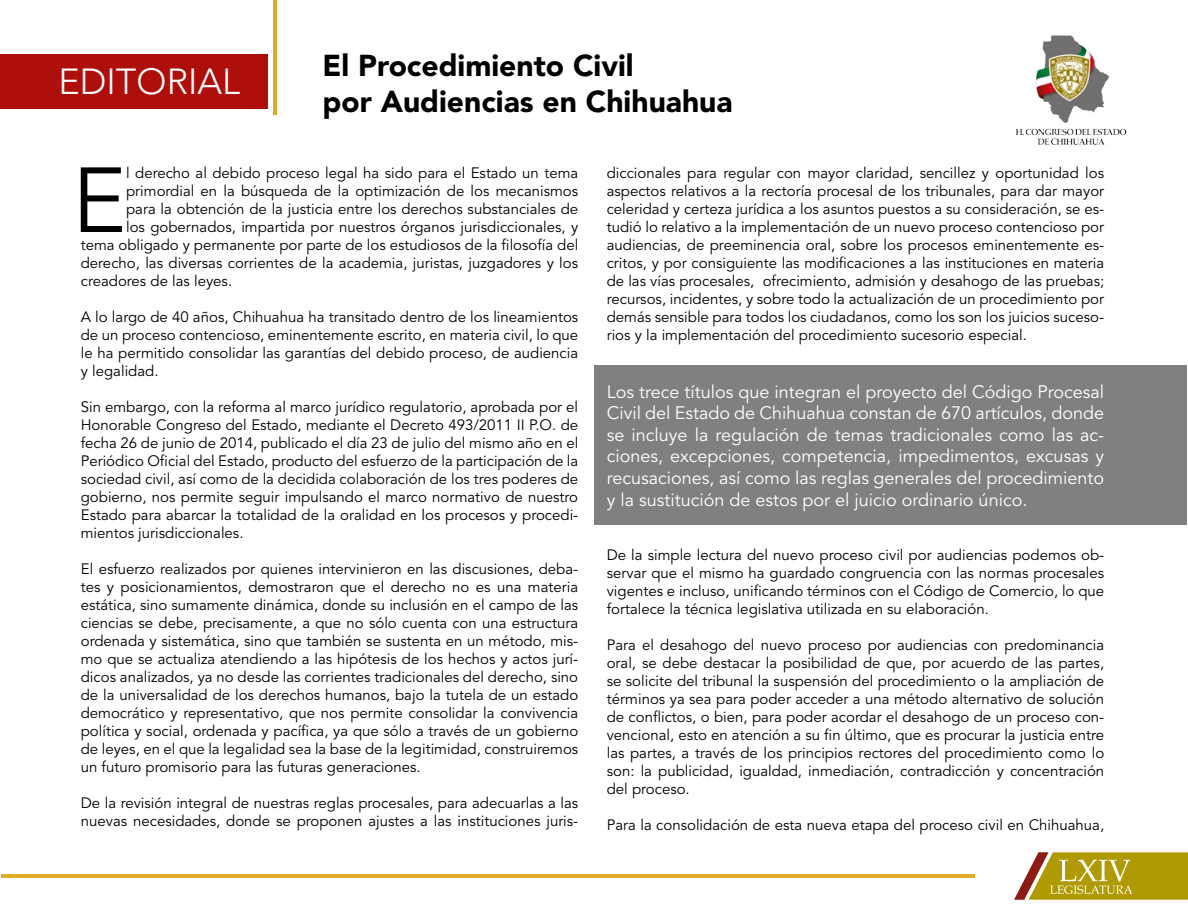
<style>
.page{position:relative;width:1188px;height:918px;background:#fff}
.page>*{position:absolute;margin:0;border:0;box-sizing:border-box;transform-origin:0 0}
.t1{font:91.2px "Avenir LT Std";color:#000}
.t2{font:300 36px "Avenir LT Std";color:#fff}
.t3{font:900 30px/36px "Avenir LT Std";color:#000}
.t4{font:18px/21.6px "Avenir LT Std";color:#fff;text-align:justify}
.t5{font:15px/18px "Avenir LT Std";color:#000;text-align:justify}
</style>
<div class="page">
<div style="left:595px;top:365px;width:592px;height:160px;background:#808080"></div>
<div style="left:0;top:54px;width:268px;height:54px;background:#ae0f0a"></div>
<hr style="left:273px;top:0;width:3px;height:115px;background:#e2ab25">
<img style="left:1016px;top:35px;width:111px;height:110px">
<svg style="left:1014px;top:852px;width:174px;height:48px;background:#bba431"></svg>
<hr style="left:1px;top:874px;width:974px;height:3px;background:#e2ab25">
<h2 class="t2" style="left:59px;top:60px;width:183px">EDITORIAL</h2>
<h3 class="t3" style="left:323px;top:48px;width:412px">El Procedimiento Civil<br>por Audiencias en Chihuahua</h3>
<h1 class="t1" style="left:72px;top:148px;width:56px">E</h1>
<p class="t5" style="left:126px;top:164px;width:454px">l derecho al debido proceso legal ha sido para el Estado un tema</p>
<p class="t5" style="left:126px;top:182px;width:454px">primordial en la búsqueda de la optimización de los mecanismos</p>
<p class="t5" style="left:126px;top:200px;width:454px">para la obtención de la justicia entre los derechos substanciales de</p>
<p class="t5" style="left:126px;top:218px;width:454px">los gobernados, impartida por nuestros órganos jurisdiccionales, y</p>
<p class="t5" style="left:81px;top:236px;width:499px">tema obligado y permanente por parte de los estudiosos de la filosofía del</p>
<p class="t5" style="left:81px;top:254px;width:499px">derecho, las diversas corrientes de la academia, juristas, juzgadores y los</p>
<p class="t5" style="left:81px;top:272px;width:153px">creadores de las leyes.</p>
<p class="t5" style="left:81px;top:308px;width:499px">A lo largo de 40 años, Chihuahua ha transitado dentro de los lineamientos de un proceso contencioso, eminentemente escrito, en materia civil, lo que le ha permitido consolidar las garantías del debido proceso, de audiencia y legalidad.</p>
<p class="t5" style="left:81px;top:398px;width:499px">Sin embargo, con la reforma al marco jurídico regulatorio, aprobada por el Honorable Congreso del Estado, mediante el Decreto 493/2011 II P.O. de fecha 26 de junio de 2014, publicado el día 23 de julio del mismo año en el Periódico Oficial del Estado, producto del esfuerzo de la participación de la sociedad civil, así como de la decidida colaboración de los tres poderes de gobierno, nos permite seguir impulsando el marco normativo de nuestro Estado para abarcar la totalidad de la oralidad en los procesos y procedi&shy;mientos jurisdiccionales.</p>
<p class="t5" style="left:81px;top:560px;width:499px">El esfuerzo realizados por quienes intervinieron en las discusiones, deba&shy;tes y posicionamientos, demostraron que el derecho no es una materia estática, sino sumamente dinámica, donde su inclusión en el campo de las ciencias se debe, precisamente, a que no sólo cuenta con una estructura ordenada y sistemática, sino que también se sustenta en un método, mis&shy;mo que se actualiza atendiendo a las hipótesis de los hechos y actos jurí&shy;dicos analizados, ya no desde las corrientes tradicionales del derecho, sino de la universalidad de los derechos humanos, bajo la tutela de un estado democrático y representativo, que nos permite consolidar la convivencia política y social, ordenada y pacífica, ya que sólo a través de un gobierno de leyes, en el que la legalidad sea la base de la legitimidad, construiremos un futuro promisorio para las futuras generaciones.</p>
<p class="t5" style="left:81px;top:794px;width:499px">De la revisión integral de nuestras reglas procesales, para adecuarlas a las nuevas necesidades, donde se proponen ajustes a las instituciones juris-</p>
<p class="t5" style="left:607px;top:164px;width:499px">diccionales para regular con mayor claridad, sencillez y oportunidad los aspectos relativos a la rectoría procesal de los tribunales, para dar mayor celeridad y certeza jurídica a los asuntos puestos a su consideración, se es&shy;tudió lo relativo a la implementación de un nuevo proceso contencioso por audiencias, de preeminencia oral, sobre los procesos eminentemente es&shy;critos, y por consiguiente las modificaciones a las instituciones en materia de las vías procesales, ofrecimiento, admisión y desahogo de las pruebas; recursos, incidentes, y sobre todo la actualización de un procedimiento por demás sensible para todos los ciudadanos, como los son los juicios suceso&shy;rios y la implementación del procedimiento sucesorio especial.</p>
<p class="t4" style="left:607px;top:381px;width:499px">Los trece títulos que integran el proyecto del Código Procesal Civil del Estado de Chihuahua constan de 670 artículos, donde se incluye la regulación de temas tradicionales como las ac&shy;ciones, excepciones, competencia, impedimentos, excusas y recusaciones, así como las reglas generales del procedimiento y la sustitución de estos por el juicio ordinario único.</p>
<p class="t5" style="left:607px;top:546px;width:499px">De la simple lectura del nuevo proceso civil por audiencias podemos ob&shy;servar que el mismo ha guardado congruencia con las normas procesales vigentes e incluso, unificando términos con el Código de Comercio, lo que fortalece la técnica legislativa utilizada en su elaboración.</p>
<p class="t5" style="left:607px;top:636px;width:499px">Para el desahogo del nuevo proceso por audiencias con predominancia oral, se debe destacar la posibilidad de que, por acuerdo de las partes, se solicite del tribunal la suspensión del procedimiento o la ampliación de términos ya sea para poder acceder a una método alternativo de solución de conflictos, o bien, para poder acordar el desahogo de un proceso con&shy;vencional, esto en atención a su fin último, que es procurar la justicia entre las partes, a través de los principios rectores del procedimiento como lo son: la publicidad, igualdad, inmediación, contradicción y concentración del proceso.</p>
<p class="t5" style="left:607px;top:816px;width:499px">Para la consolidación de esta nueva etapa del proceso civil en Chihuahua,</p>
</div>
